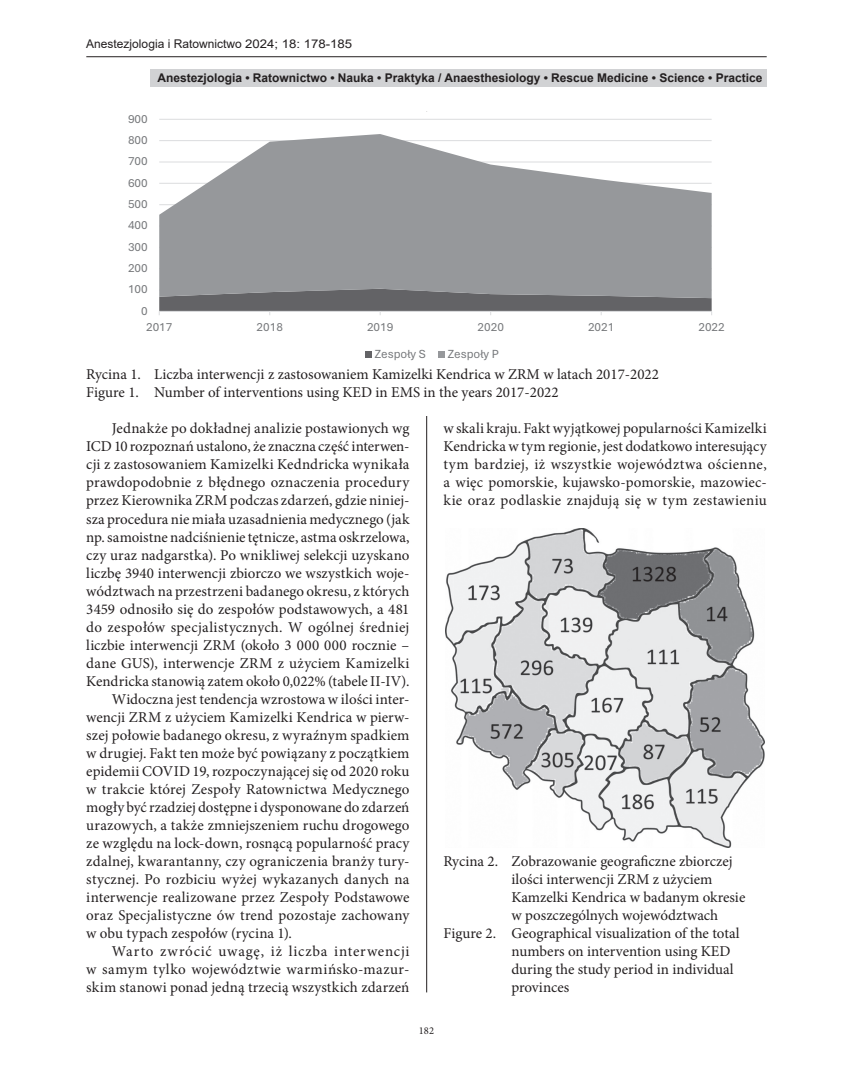
<style>
.page{position:relative;width:853px;height:1066px;background:#fff}
.page>*{position:absolute;margin:0;border:0;box-sizing:border-box;transform-origin:0 0}
.t1{font:15px/18px "Minion Pro";letter-spacing:.005em;color:#231f20;text-align:justify}
.t2{font:15px "Minion Pro";letter-spacing:.03em;color:#231f20}
.t3{font:15px "Minion Pro";letter-spacing:.05em;color:#231f20}
.t4{font:12.3px "Aptos";color:#76787b}
.t5{font:700 12px "Arial";color:#231f20}
.t6{font:12px "Arial";color:#231f20}
.t7{font:10.5px "Minion Pro";color:#231f20}
</style>
<div class="page">
<hr style="left:426px;top:112px;width:1px;height:880px;background:#231f20">
<hr style="left:86px;top:56px;width:681px;height:1px;background:#231f20">
<div style="left:150px;top:69px;width:617px;height:17px;background:#d1d2d4"></div>
<div style="left:86px;top:112px;width:681px;height:303px;background:#fff"></div>
<hr style="left:159px;top:119px;width:553px;height:1px;background:#dcdddf">
<svg style="left:159px;top:134px;width:553px;height:155px;fill:#96989b"></svg>
<svg style="left:159px;top:289px;width:553px;height:26px"></svg>
<div style="left:365px;top:351px;width:7px;height:7px;background:#636366"></div>
<div style="left:438px;top:351px;width:7px;height:7px;background:#96989b"></div>
<img style="left:445px;top:528px;width:320px;height:319px">
<p class="t6" style="left:86px;top:36px;width:267px">Anestezjologia i Ratownictwo 2024; 18: 178-185</p>
<p class="t5" style="left:157px;top:69px;width:606px">Anestezjologia • Ratownictwo • Nauka • Praktyka / Anaesthesiology • Rescue Medicine • Science • Practice</p>
<p class="t4" style="left:128px;top:110px;width:21px">900</p>
<p class="t4" style="left:128px;top:132px;width:21px">800</p>
<p class="t4" style="left:128px;top:153px;width:21px">700</p>
<p class="t4" style="left:128px;top:174px;width:21px">600</p>
<p class="t4" style="left:128px;top:196px;width:21px">500</p>
<p class="t4" style="left:128px;top:217px;width:21px">400</p>
<p class="t4" style="left:128px;top:238px;width:21px">300</p>
<p class="t4" style="left:128px;top:260px;width:21px">200</p>
<p class="t4" style="left:128px;top:281px;width:21px">100</p>
<p class="t4" style="left:141px;top:302px;width:8px">0</p>
<p class="t4" style="left:146px;top:318px;width:28px">2017</p>
<p class="t4" style="left:257px;top:318px;width:28px">2018</p>
<p class="t4" style="left:367px;top:318px;width:28px">2019</p>
<p class="t4" style="left:477px;top:318px;width:28px">2020</p>
<p class="t4" style="left:588px;top:318px;width:28px">2021</p>
<p class="t4" style="left:698px;top:318px;width:28px">2022</p>
<p class="t4" style="left:375px;top:345px;width:52px">Zespoły S</p>
<p class="t4" style="left:448px;top:345px;width:53px">Zespoły P</p>
<p class="t1" style="left:86px;top:366px;width:574px">Rycina 1. Liczba interwencji z zastosowaniem Kamizelki Kendrica w ZRM w latach 2017-2022<br>Figure 1. Number of interventions using KED in EMS in the years 2017-2022</p>
<p class="t1" style="left:112px;top:420px;width:299px">Jednakże po dokładnej analizie postawionych wg</p>
<p class="t1" style="left:86px;top:438px;width:325px">ICD 10 rozpoznań ustalono, że znaczna część interwen-</p>
<p class="t1" style="left:86px;top:456px;width:325px">cji z zastosowaniem Kamizelki Kedndricka wynikała</p>
<p class="t1" style="left:86px;top:474px;width:325px">prawdopodobnie z błędnego oznaczenia procedury</p>
<p class="t1" style="left:86px;top:492px;width:325px">przez Kierownika ZRM podczas zdarzeń, gdzie niniej-</p>
<p class="t1" style="left:86px;top:510px;width:325px">sza procedura nie miała uzasadnienia medycznego (jak</p>
<p class="t1" style="left:86px;top:528px;width:325px">np. samoistne nadciśnienie tętnicze, astma oskrzelowa,</p>
<p class="t1" style="left:86px;top:546px;width:325px">czy uraz nadgarstka). Po wnikliwej selekcji uzyskano</p>
<p class="t1" style="left:86px;top:564px;width:325px">liczbę 3940 interwencji zbiorczo we wszystkich woje-</p>
<p class="t1" style="left:86px;top:582px;width:325px">wództwach na przestrzeni badanego okresu, z których</p>
<p class="t1" style="left:86px;top:600px;width:325px">3459 odnosiło się do zespołów podstawowych, a 481</p>
<p class="t1" style="left:86px;top:618px;width:325px">do zespołów specjalistycznych. W ogólnej średniej</p>
<p class="t1" style="left:86px;top:636px;width:325px">liczbie interwencji ZRM (około 3 000 000 rocznie –</p>
<p class="t1" style="left:86px;top:654px;width:325px">dane GUS), interwencje ZRM z użyciem Kamizelki</p>
<p class="t1" style="left:86px;top:672px;width:325px">Kendricka stanowią zatem około 0,022% (tabele II-IV).</p>
<p class="t1" style="left:112px;top:690px;width:299px">Widoczna jest tendencja wzrostowa w ilości inter-</p>
<p class="t1" style="left:86px;top:708px;width:325px">wencji ZRM z użyciem Kamizelki Kendrica w pierw-</p>
<p class="t1" style="left:86px;top:726px;width:325px">szej połowie badanego okresu, z wyraźnym spadkiem</p>
<p class="t1" style="left:86px;top:744px;width:325px">w drugiej. Fakt ten może być powiązany z początkiem</p>
<p class="t1" style="left:86px;top:762px;width:325px">epidemii COVID 19, rozpoczynającej się od 2020 roku</p>
<p class="t1" style="left:86px;top:780px;width:325px">w trakcie której Zespoły Ratownictwa Medycznego</p>
<p class="t1" style="left:86px;top:798px;width:325px">mogły być rzadziej dostępne i dysponowane do zdarzeń</p>
<p class="t1" style="left:86px;top:816px;width:325px">urazowych, a także zmniejszeniem ruchu drogowego</p>
<p class="t1" style="left:86px;top:834px;width:325px">ze względu na lock-down, rosnącą popularność pracy</p>
<p class="t1" style="left:86px;top:852px;width:325px">zdalnej, kwarantanny, czy ograniczenia branży tury-</p>
<p class="t1" style="left:86px;top:870px;width:325px">stycznej. Po rozbiciu wyżej wykazanych danych na</p>
<p class="t1" style="left:86px;top:888px;width:325px">interwencje realizowane przez Zespoły Podstawowe</p>
<p class="t1" style="left:86px;top:906px;width:325px">oraz Specjalistyczne ów trend pozostaje zachowany</p>
<p class="t1" style="left:86px;top:924px;width:207px">w obu typach zespołów (rycina 1).</p>
<p class="t3" style="left:112px;top:940px;width:299px">Warto zwrócić uwagę, iż liczba interwencji</p>
<p class="t2" style="left:86px;top:958px;width:325px">w samym tylko województwie warmińsko-mazur-</p>
<p class="t1" style="left:86px;top:978px;width:325px">skim stanowi ponad jedną trzecią wszystkich zdarzeń</p>
<p class="t1" style="left:444px;top:420px;width:325px">wskali kraju. Fakt wyjątkowej popularności Kamizelki Kendricka w tym regionie, jest dodatkowo interesujący tym bardziej, iż wszystkie województwa ościenne, a więc pomorskie, kujawsko-pomorskie, mazowiec&shy;kie oraz podlaskie znajdują się w tym zestawieniu</p>
<p class="t1" style="left:443px;top:852px;width:291px">Rycina 2. Zobrazowanie geograficzne zbiorczej</p>
<p class="t1" style="left:511px;top:870px;width:203px">ilości interwencji ZRM z użyciem</p>
<p class="t1" style="left:511px;top:888px;width:235px">Kamzelki Kendrica w badanym okresie</p>
<p class="t1" style="left:511px;top:906px;width:208px">w poszczególnych województwach</p>
<p class="t1" style="left:443px;top:924px;width:297px">Figure 2. Geographical visualization of the total</p>
<p class="t1" style="left:511px;top:942px;width:220px">numbers on intervention using KED</p>
<p class="t1" style="left:511px;top:960px;width:224px">during the study period in individual</p>
<p class="t1" style="left:511px;top:978px;width:59px">provinces</p>
<p class="t7" style="left:419px;top:1023px;width:17px">182</p>
</div>
